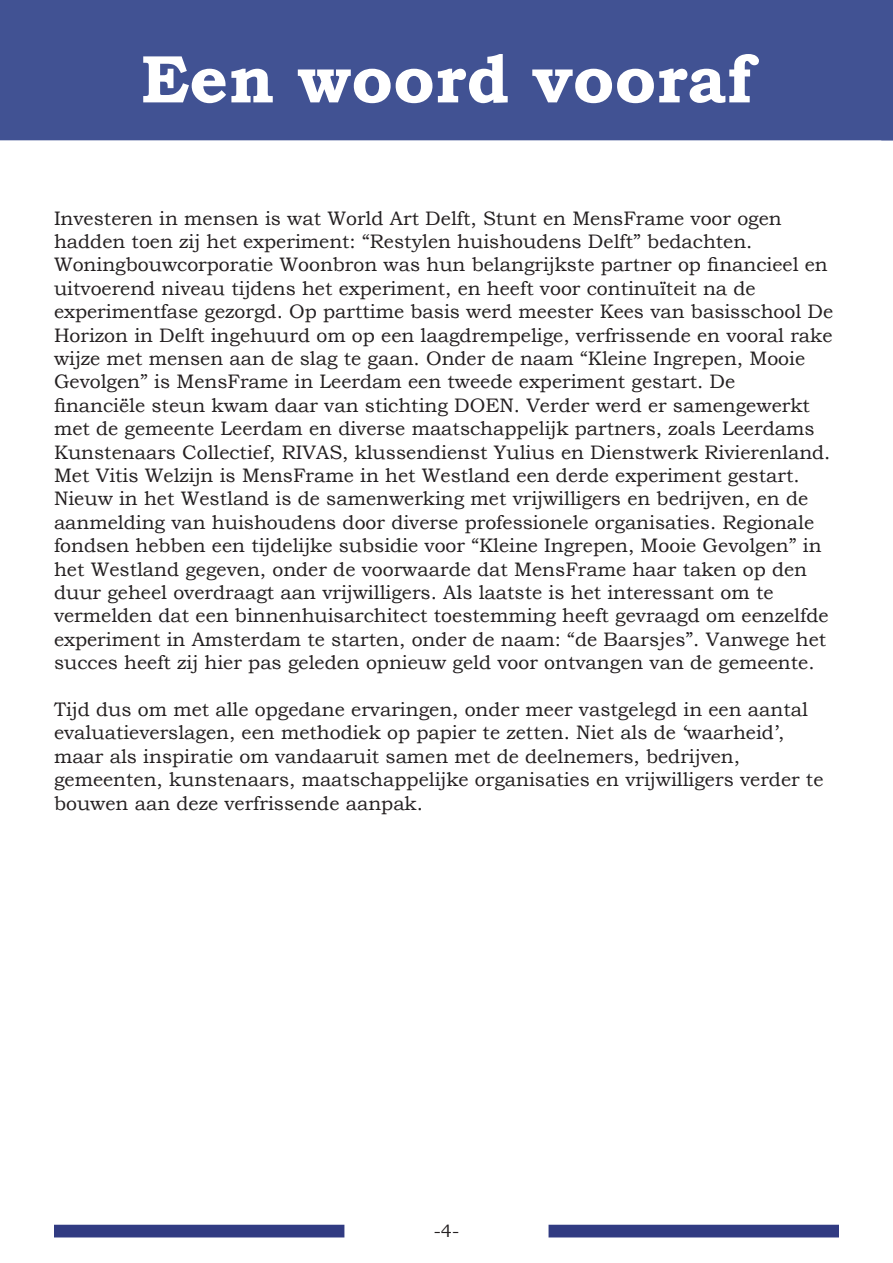
<style>
.page{position:relative;width:893px;height:1263px;background:#fff}
.page>*{position:absolute;margin:0;border:0;box-sizing:border-box;transform-origin:0 0}
.t1{font:700 67.5px "Bookman Old Style";color:#fff}
.t2{font:19.5px/23.4px "Bookman Old Style";color:#231f20}
.t3{font:18px "Bookman Old Style";color:#231f20}
</style>
<div class="page">
<div style="left:0;top:0;width:881px;height:140px;background:#415293"></div>
<div style="left:54px;top:1225px;width:290px;height:12px;background:#313b82"></div>
<div style="left:549px;top:1225px;width:290px;height:12px;background:#313b82"></div>
<div style="left:881px;top:0;width:12px;height:140px;background:#415293"></div>
<p class="t1" style="left:141px;top:30px;width:613px">Een woord vooraf</p>
<p class="t2" style="left:54px;top:206px;width:729px">Investeren in mensen is wat World Art Delft, Stunt en MensFrame voor ogen</p>
<p class="t2" style="left:54px;top:230px;width:700px">hadden toen zij het experiment: “Restylen huishoudens Delft” bedachten.</p>
<p class="t2" style="left:54px;top:253px;width:775px">Woningbouwcorporatie Woonbron was hun belangrijkste partner op financieel en uitvoerend niveau tijdens het experiment, en heeft voor continuïteit na de</p>
<p class="t2" style="left:54px;top:300px;width:781px">experimentfase gezorgd. Op parttime basis werd meester Kees van basisschool De Horizon in Delft ingehuurd om op een laagdrempelige, verfrissende en vooral rake wijze met mensen aan de slag te gaan. Onder de naam “Kleine Ingrepen, Mooie Gevolgen” is MensFrame in Leerdam een tweede experiment gestart. De</p>
<p class="t2" style="left:54px;top:393px;width:778px">financiële steun kwam daar van stichting DOEN. Verder werd er samengewerkt met de gemeente Leerdam en diverse maatschappelijk partners, zoals Leerdams Kunstenaars Collectief, RIVAS, klussendienst Yulius en Dienstwerk Rivierenland.<br>Met Vitis Welzijn is MensFrame in het Westland een derde experiment gestart.<br>Nieuw in het Westland is de samenwerking met vrijwilligers en bedrijven, en de aanmelding van huishoudens door diverse professionele organisaties. Regionale fondsen hebben een tijdelijke subsidie voor “Kleine Ingrepen, Mooie Gevolgen” in het Westland gegeven, onder de voorwaarde dat MensFrame haar taken op den duur geheel overdraagt aan vrijwilligers. Als laatste is het interessant om te</p>
<p class="t2" style="left:54px;top:604px;width:776px;text-align:justify">vermelden dat een binnenhuisarchitect toestemming heeft gevraagd om eenzelfde experiment in Amsterdam te starten, onder de naam: “de Baarsjes”. Vanwege het succes heeft zij hier pas geleden opnieuw geld voor ontvangen van de gemeente.</p>
<p class="t2" style="left:54px;top:698px;width:755px">Tijd dus om met alle opgedane ervaringen, onder meer vastgelegd in een aantal evaluatieverslagen, een methodiek op papier te zetten. Niet als de ‘waarheid’, maar als inspiratie om vandaaruit samen met de deelnemers, bedrijven,</p>
<p class="t2" style="left:54px;top:768px;width:771px">gemeenten, kunstenaars, maatschappelijke organisaties en vrijwilligers verder te bouwen aan deze verfrissende aanpak.</p>
<p class="t3" style="left:434px;top:1219px;width:27px">-4-</p>
</div>
